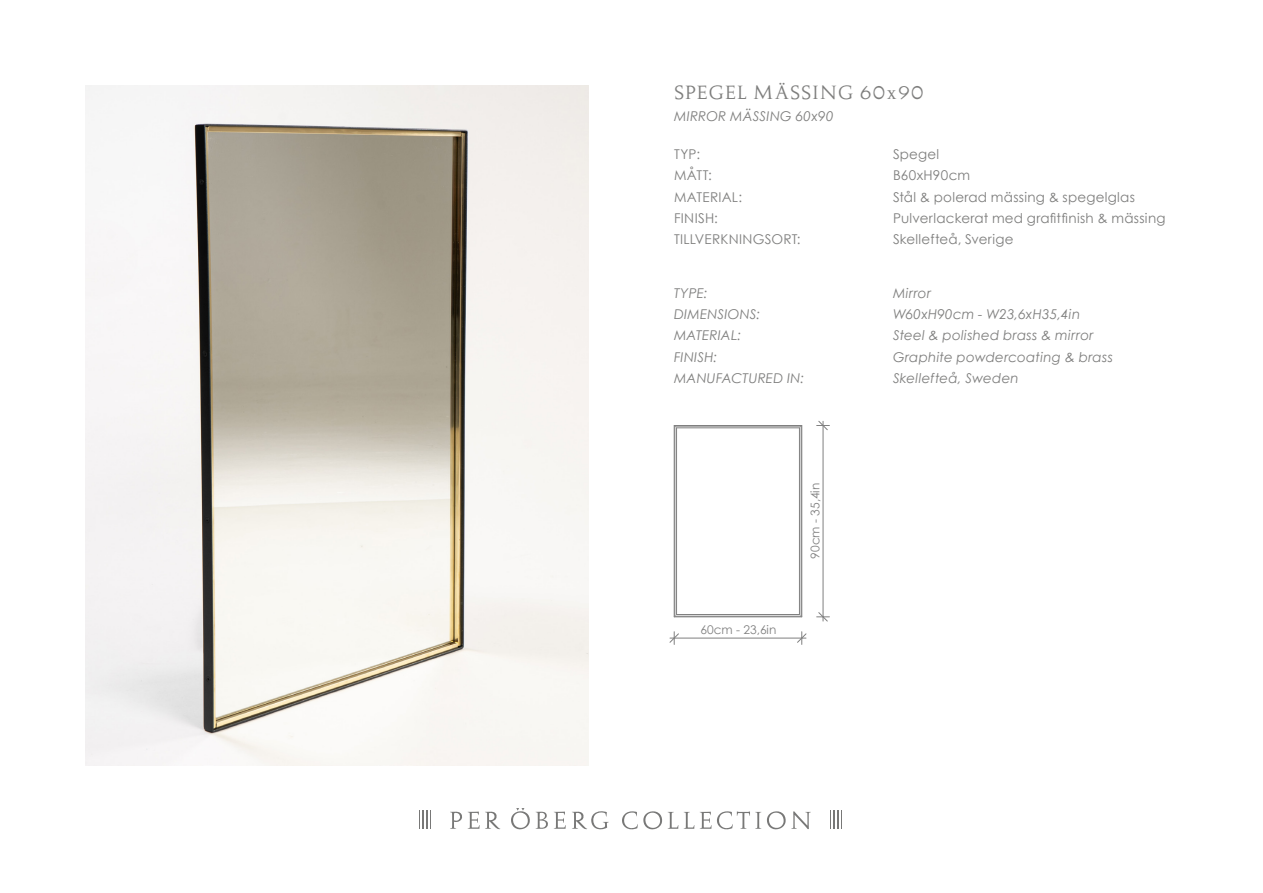
<style>
.page{position:relative;width:1263px;height:893px;background:#fff}
.page>*{position:absolute;margin:0;border:0;box-sizing:border-box;transform-origin:0 0}
.t1{font:18px "OPTI Nova Augustea";letter-spacing:.08em;color:#7e7e7d}
.t2{font:italic 13.5px "Century Gothic";letter-spacing:.015em;color:#7e7e7d}
.t3{font:13.5px "Century Gothic";letter-spacing:.02em;color:#7e7e7d}
.t4{font:12px "Century Gothic";color:#808080}
</style>
<div class="page">
<svg style="left:450px;top:812px;width:12px;height:17px"></svg>
<svg style="left:468px;top:812px;width:32px;height:17px"></svg>
<svg style="left:554px;top:812px;width:12px;height:17px"></svg>
<svg style="left:572px;top:811px;width:37px;height:18px"></svg>
<svg style="left:419px;top:810px;width:12px;height:19px"></svg>
<svg style="left:830px;top:810px;width:12px;height:19px"></svg>
<svg style="left:511px;top:808px;width:37px;height:21px"></svg>
<svg style="left:622px;top:811px;width:40px;height:18px"></svg>
<svg style="left:668px;top:812px;width:10px;height:17px"></svg>
<svg style="left:684px;top:812px;width:10px;height:17px"></svg>
<svg style="left:700px;top:812px;width:11px;height:17px"></svg>
<svg style="left:717px;top:811px;width:44px;height:18px"></svg>
<svg style="left:767px;top:811px;width:44px;height:18px"></svg>
<img style="left:85px;top:85px;width:504px;height:680px">
<hr style="left:674px;top:425px;width:1px;height:192px;background:#808080">
<hr style="left:674px;top:617px;width:128px;height:1px;background:#808080">
<hr style="left:801px;top:425px;width:1px;height:192px;background:#808080">
<hr style="left:674px;top:425px;width:128px;height:1px;background:#808080">
<hr style="left:675px;top:426px;width:126px;height:1px;background:#808080">
<hr style="left:675px;top:426px;width:1px;height:190px;background:#808080">
<hr style="left:675px;top:616px;width:126px;height:1px;background:#808080">
<hr style="left:676px;top:428px;width:123px;height:1px;background:#808080">
<hr style="left:676px;top:428px;width:1px;height:186px;background:#808080">
<hr style="left:676px;top:614px;width:123px;height:1px;background:#808080">
<hr style="left:799px;top:428px;width:1px;height:186px;background:#808080">
<hr style="left:823px;top:421px;width:1px;height:200px;background:#808080">
<svg style="left:817px;top:421px;width:12px;height:9px"></svg>
<svg style="left:817px;top:612px;width:12px;height:10px"></svg>
<hr style="left:670px;top:638px;width:136px;height:1px;background:#808080">
<svg style="left:797px;top:632px;width:9px;height:12px"></svg>
<svg style="left:669px;top:632px;width:10px;height:12px"></svg>
<h1 class="t1" style="left:674px;top:81px;width:250px">SPEGEL MÄSSING 60x90</h1>
<p class="t2" style="left:674px;top:106px;width:161px">MIRROR MÄSSING 60x90</p>
<p class="t3" style="left:674px;top:145px;width:28px">TYP:</p>
<p class="t3" style="left:893px;top:145px;width:48px">Spegel</p>
<p class="t3" style="left:674px;top:166px;width:39px">MÅTT:</p>
<p class="t3" style="left:893px;top:166px;width:79px">B60xH90cm</p>
<p class="t3" style="left:674px;top:187px;width:70px">MATERIAL:</p>
<p class="t3" style="left:893px;top:187px;width:243px">Stål &amp; polerad mässing &amp; spegelglas</p>
<p class="t3" style="left:674px;top:209px;width:46px">FINISH:</p>
<p class="t3" style="left:893px;top:209px;width:274px">Pulverlackerat med grafitfinish &amp; mässing</p>
<p class="t3" style="left:674px;top:230px;width:128px">TILLVERKNINGSORT:</p>
<p class="t3" style="left:893px;top:230px;width:122px">Skellefteå, Sverige</p>
<p class="t2" style="left:674px;top:283px;width:35px">TYPE:</p>
<p class="t2" style="left:893px;top:283px;width:40px">Mirror</p>
<p class="t2" style="left:674px;top:305px;width:88px">DIMENSIONS:</p>
<p class="t2" style="left:893px;top:305px;width:189px">W60xH90cm - W23,6xH35,4in</p>
<p class="t2" style="left:674px;top:326px;width:69px">MATERIAL:</p>
<p class="t2" style="left:893px;top:326px;width:202px">Steel &amp; polished brass &amp; mirror</p>
<p class="t2" style="left:674px;top:347px;width:45px">FINISH:</p>
<p class="t2" style="left:893px;top:347px;width:221px">Graphite powdercoating &amp; brass</p>
<p class="t2" style="left:674px;top:369px;width:132px">MANUFACTURED IN:</p>
<p class="t2" style="left:893px;top:369px;width:127px">Skellefteå, Sweden</p>
<p class="t4" style="left:807px;top:559px;width:77px;rotate:-90deg">90cm - 35,4in</p>
<p class="t4" style="left:700px;top:622px;width:77px">60cm - 23,6in</p>
</div>
